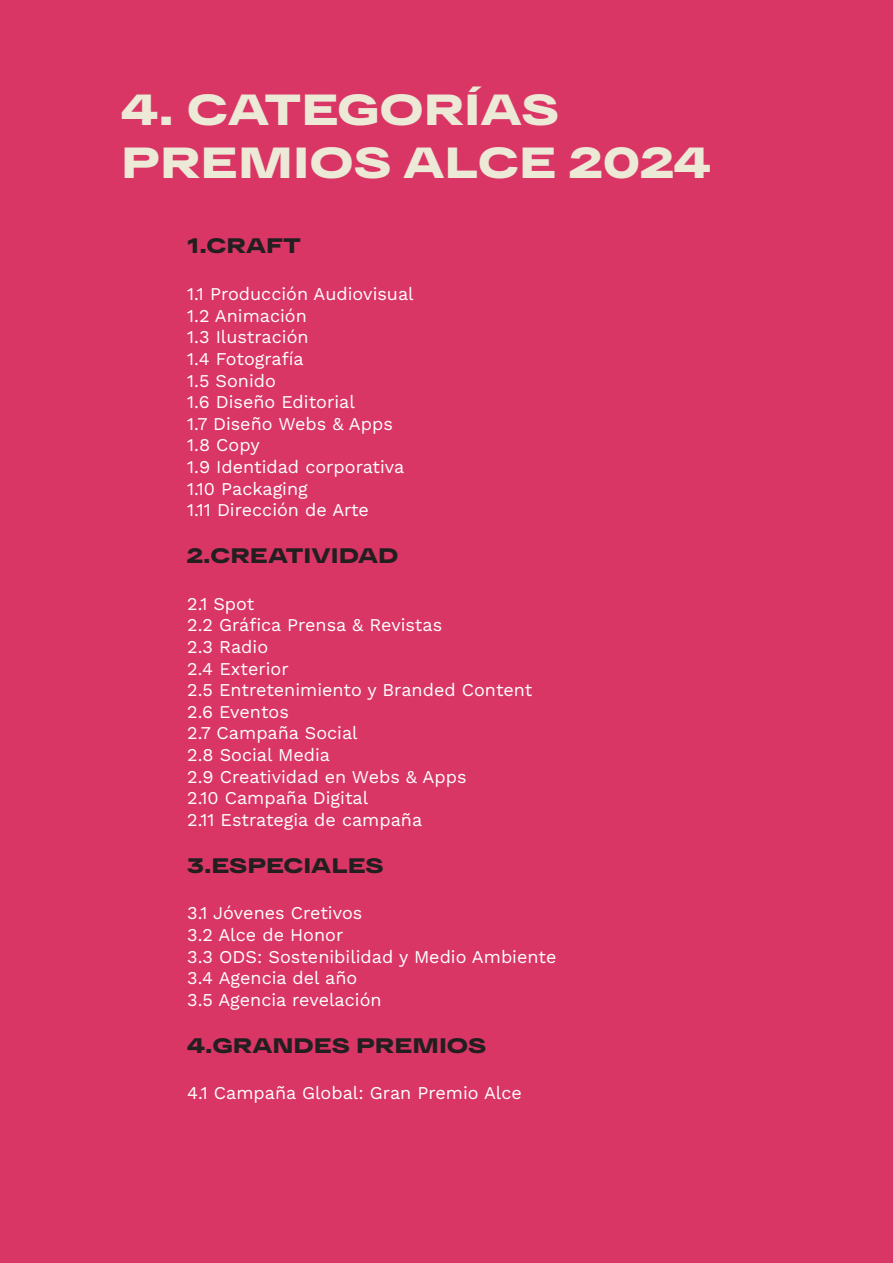
<style>
.page{position:relative;width:893px;height:1263px;background:#d93666}
.page>*{position:absolute;margin:0;border:0;box-sizing:border-box;transform-origin:0 0}
.t1{font:900 43.5px/52.2px "RF Dewi Expanded";color:#ede9d7}
.t2{font:900 21px "RF Dewi Expanded";color:#231f20}
.t3{font:18px/21.6px "Work Sans";color:#fff}
</style>
<div class="page">
<h1 class="t1" style="left:121px;top:82px;width:591px">4. CATEGORÍAS<br>PREMIOS ALCE 2024</h1>
<p class="t2" style="left:187px;top:232px;width:115px">1.CRAFT</p>
<p class="t3" style="left:187px;top:283px;width:228px">1.1 Producción Audiovisual<br>1.2 Animación<br>1.3 Ilustración<br>1.4 Fotografía<br>1.5 Sonido<br>1.6 Diseño Editorial<br>1.7 Diseño Webs &amp; Apps<br>1.8 Copy<br>1.9 Identidad corporativa<br>1.10 Packaging<br>1.11 Dirección de Arte</p>
<p class="t2" style="left:187px;top:542px;width:213px">2.CREATIVIDAD</p>
<p class="t3" style="left:187px;top:593px;width:347px">2.1 Spot<br>2.2 Gráfica Prensa &amp; Revistas<br>2.3 Radio<br>2.4 Exterior<br>2.5 Entretenimiento y Branded Content<br>2.6 Eventos<br>2.7 Campaña Social<br>2.8 Social Media<br>2.9 Creatividad en Webs &amp; Apps<br>2.10 Campaña Digital<br>2.11 Estrategia de campaña</p>
<p class="t2" style="left:187px;top:851px;width:198px">3.ESPECIALES</p>
<p class="t3" style="left:187px;top:902px;width:371px">3.1 Jóvenes Cretivos<br>3.2 Alce de Honor<br>3.3 ODS: Sostenibilidad y Medio Ambiente<br>3.4 Agencia del año<br>3.5 Agencia revelación</p>
<p class="t2" style="left:187px;top:1031px;width:301px">4.GRANDES PREMIOS</p>
<p class="t3" style="left:187px;top:1082px;width:336px">4.1 Campaña Global: Gran Premio Alce</p>
</div>
